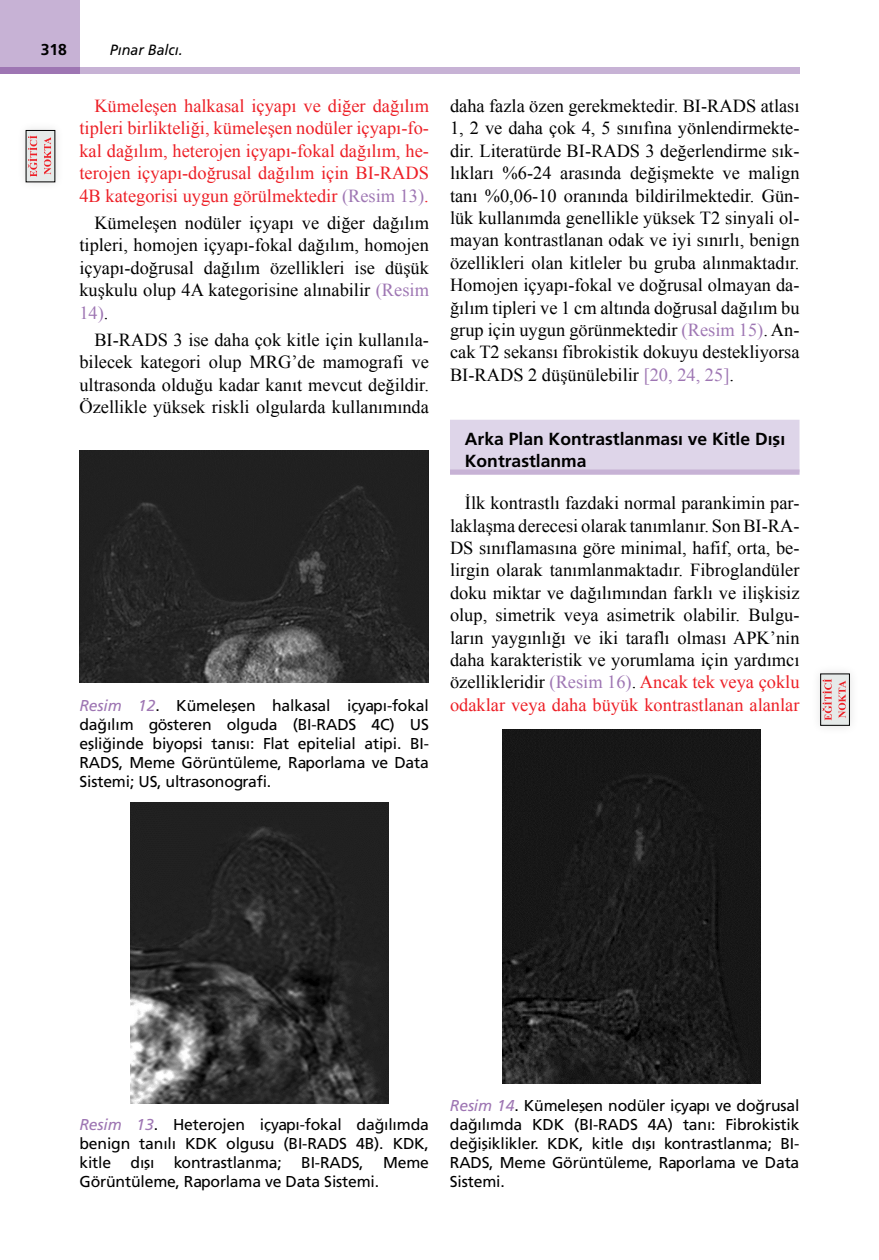
<style>
.page{position:relative;width:879px;height:1260px;background:#fff}
.page>*{position:absolute;margin:0;border:0;box-sizing:border-box;transform-origin:0 0}
.YAZI{font:18.38px/22.4px "Times New Roman";color:#000;text-align:justify}
.YAZI-2{font:18.38px/22.4px "Times New Roman";color:#ed1f26;text-align:justify}
.İKİ_SATIR{font:17.5px/22.1px "Frutiger Bold Tr";color:#000}
.RESİM-ALTI{font:15.75px/18.9px "Frutiger Normal Tr";letter-spacing:-.01em;color:#000;text-align:justify}
.t1{font:15.75px "Frutiger Bold Tr";color:#000}
.t2{font:14.88px "Frutiger Italic Tr";color:#000;scale:.96 1}
.s1{color:#9e76b3}
.s2{color:#ed1f26}
.s3{font-family:"Frutiger Italic Tr";color:#9e76b3}
</style>
<div class="page">
<div style="left:79px;top:67px;width:720px;height:7px;background:#c7b2d5"></div>
<div style="left:0;top:0;width:79px;height:74px;background:#c7b2d5"></div>
<div style="left:0;top:67px;width:79px;height:7px;background:#9e76b3"></div>
<div style="left:450px;top:420px;width:349px;height:52px;background:#ded5e9"></div>
<div style="left:450px;top:469px;width:349px;height:6px;background:#c7b2d5"></div>
<img style="left:79px;top:450px;width:350px;height:232px">
<img style="left:130px;top:803px;width:258px;height:300px">
<img style="left:502px;top:729px;width:258px;height:355px">
<div style="left:16px;top:121px;width:49px;height:71px;background:#000;opacity:.12"></div>
<div style="left:26px;top:130px;width:29px;height:52px;background:#e6eae9"></div>
<svg style="left:28px;top:135px;width:9px;height:42px"></svg>
<svg style="left:44px;top:137px;width:7px;height:38px"></svg>
<div style="left:810px;top:664px;width:48px;height:71px;background:#fbfbfb"></div>
<div style="left:820px;top:674px;width:29px;height:51px;background:#e6eae9"></div>
<svg style="left:821px;top:679px;width:10px;height:41px"></svg>
<svg style="left:838px;top:681px;width:7px;height:37px"></svg>
<div style="left:819px;top:674px;width:30px;height:52px;border:1px solid #000"></div>
<p class="t1" style="left:41px;top:40px;width:28px">318</p>
<p class="t2" style="left:110px;top:41px;width:78px">Pınar Balcı.</p>
<p class="YAZI-2" style="left:79px;top:94px;width:351px;text-indent:15px">Kümeleşen halkasal içyapı ve diğer dağılım tipleri birlikteliği, kümeleşen nodüler içyapı-fo&shy;kal dağılım, heterojen içyapı-fokal dağılım, he&shy;terojen içyapı-doğrusal dağılım için BI-RADS 4B kategorisi uygun görülmektedir <span class="s1">(Resim 13)</span>.</p>
<p class="YAZI" style="left:79px;top:211px;width:351px;text-indent:15px">Kümeleşen nodüler içyapı ve diğer dağılım tipleri, homojen içyapı-fokal dağılım, homojen içyapı-doğrusal dağılım özellikleri ise düşük kuşkulu olup 4A kategorisine alınabilir <span class="s1">(Resim 14)</span>.</p>
<p class="YAZI" style="left:79px;top:328px;width:351px;text-indent:15px">BI-RADS 3 ise daha çok kitle için kullanıla&shy;bilecek kategori olup MRG’de mamografi ve ultrasonda olduğu kadar kanıt mevcut değildir.<br>Özellikle yüksek riskli olgularda kullanımında</p>
<p class="YAZI" style="left:450px;top:94px;width:351px">daha fazla özen gerekmektedir. BI-RADS atlası 1, 2 ve daha çok 4, 5 sınıfına yönlendirmekte&shy;dir. Literatürde BI-RADS 3 değerlendirme sık&shy;lıkları %6-24 arasında değişmekte ve malign tanı %0,06-10 oranında bildirilmektedir. Gün&shy;lük kullanımda genellikle yüksek T2 sinyali ol&shy;mayan kontrastlanan odak ve iyi sınırlı, benign özellikleri olan kitleler bu gruba alınmaktadır.<br>Homojen içyapı-fokal ve doğrusal olmayan da&shy;ğılım tipleri ve 1 cm altında doğrusal dağılım bu grup için uygun görünmektedir <span class="s1">(Resim 15)</span>. An&shy;cak T2 sekansı fibrokistik dokuyu destekliyorsa BI-RADS 2 düşünülebilir <span class="s1">[20, 24, 25]</span>.</p>
<p class="İKİ_SATIR" style="left:464px;top:427px;width:321px">Arka Plan Kontrastlanması ve Kitle Dışı<br>Kontrastlanma</p>
<p class="YAZI" style="left:450px;top:492px;width:351px;text-indent:15px">İlk kontrastlı fazdaki normal parankimin par&shy;laklaşma derecesi olarak tanımlanır. Son BI-RA-DS sınıflamasına göre minimal, hafif, orta, be&shy;lirgin olarak tanımlanmaktadır. Fibroglandüler doku miktar ve dağılımından farklı ve ilişkisiz olup, simetrik veya asimetrik olabilir. Bulgu&shy;ların yaygınlığı ve iki taraflı olması APK’nin daha karakteristik ve yorumlama için yardımcı özellikleridir <span class="s1">(Resim 16)</span>. <span class="s2">Ancak tek veya çoklu</span></p>
<p class="RESİM-ALTI" style="left:79px;top:696px;width:351px"><span class="s3">Resim 12</span>. Kümeleşen halkasal içyapı-fokal</p>
<p class="YAZI-2" style="left:450px;top:693px;width:351px">odaklar veya daha büyük kontrastlanan alanlar</p>
<p class="RESİM-ALTI" style="left:79px;top:715px;width:351px">dağılım gösteren olguda (BI-RADS 4C) US eşliğinde biyopsi tanısı: Flat epitelial atipi. BI-RADS, Meme Görüntüleme, Raporlama ve Data Sistemi; US, ultrasonografi.</p>
<p class="RESİM-ALTI" style="left:79px;top:1115px;width:351px"><span class="s3">Resim 13</span>. Heterojen içyapı-fokal dağılımda benign tanılı KDK olgusu (BI-RADS 4B). KDK, kitle dışı kontrastlanma; BI-RADS, Meme Görüntüleme, Raporlama ve Data Sistemi.</p>
<p class="RESİM-ALTI" style="left:449px;top:1096px;width:351px"><span class="s3">Resim 14</span>. Kümeleşen nodüler içyapı ve doğrusal dağılımda KDK (BI-RADS 4A) tanı: Fibrokistik değişiklikler. KDK, kitle dışı kontrastlanma; BI-RADS, Meme Görüntüleme, Raporlama ve Data Sistemi.</p>
</div>
